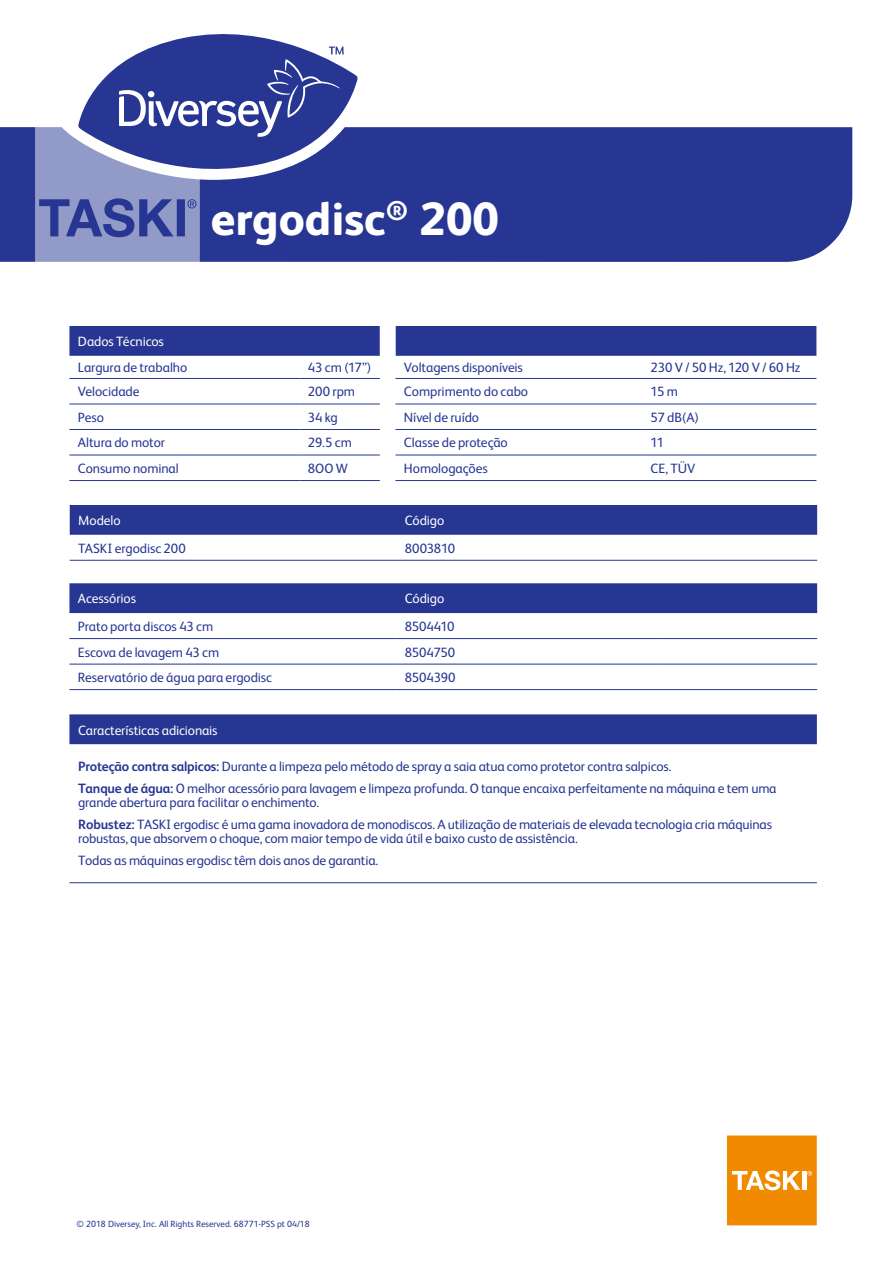
<style>
.page{position:relative;width:893px;height:1263px;background:#fff}
.page>*{position:absolute;margin:0;border:0;box-sizing:border-box;transform-origin:0 0}
.t1{font:800 46.5px "FS Albert Pro";color:#fff}
.Table_Text_Black{font:13.5px/21.5px "FS Albert Pro";letter-spacing:-.015em;color:#263692}
.Table_Heads_Bold_Whi{font:13.5px "FS Albert Pro";letter-spacing:-.005em;color:#fff}
.Table_Text_Black-2{font:13.5px "FS Albert Pro";letter-spacing:-.01em;color:#fff}
.t2{font:9px "FS Albert Pro";color:#263692}
.s1{font-weight:700}
</style>
<div class="page">
<div style="left:69px;top:326px;width:747px;height:30px;background:#263692"></div>
<hr style="left:69px;top:378px;width:230px;height:1px;background:#263692">
<hr style="left:299px;top:378px;width:81px;height:1px;background:#263692">
<hr style="left:395px;top:378px;width:247px;height:1px;background:#263692">
<hr style="left:642px;top:378px;width:174px;height:1px;background:#263692">
<hr style="left:69px;top:404px;width:230px;height:1px;background:#263692">
<hr style="left:299px;top:404px;width:81px;height:1px;background:#263692">
<hr style="left:395px;top:404px;width:247px;height:1px;background:#263692">
<hr style="left:642px;top:404px;width:174px;height:1px;background:#263692">
<hr style="left:69px;top:429px;width:230px;height:1px;background:#263692">
<hr style="left:299px;top:429px;width:81px;height:1px;background:#263692">
<hr style="left:395px;top:429px;width:247px;height:1px;background:#263692">
<hr style="left:642px;top:429px;width:174px;height:1px;background:#263692">
<hr style="left:69px;top:455px;width:230px;height:1px;background:#263692">
<hr style="left:299px;top:455px;width:81px;height:1px;background:#263692">
<hr style="left:395px;top:455px;width:247px;height:1px;background:#263692">
<hr style="left:642px;top:455px;width:174px;height:1px;background:#263692">
<hr style="left:69px;top:480px;width:230px;height:1px;background:#263692">
<hr style="left:299px;top:480px;width:81px;height:1px;background:#263692">
<hr style="left:395px;top:480px;width:247px;height:1px;background:#263692">
<hr style="left:642px;top:480px;width:174px;height:1px;background:#263692">
<div style="left:70px;top:505px;width:747px;height:30px;background:#263692"></div>
<hr style="left:70px;top:560px;width:326px;height:1px;background:#263692">
<hr style="left:396px;top:560px;width:421px;height:1px;background:#263692">
<div style="left:69px;top:714px;width:748px;height:30px;background:#263692"></div>
<hr style="left:69px;top:882px;width:340px;height:1px;background:#263692">
<hr style="left:409px;top:882px;width:408px;height:1px;background:#263692">
<div style="left:69px;top:583px;width:748px;height:30px;background:#263692"></div>
<hr style="left:69px;top:689px;width:327px;height:1px;background:#263692">
<hr style="left:396px;top:689px;width:265px;height:1px;background:#263692">
<hr style="left:661px;top:689px;width:156px;height:1px;background:#263692">
<hr style="left:69px;top:638px;width:327px;height:1px;background:#263692">
<hr style="left:396px;top:638px;width:265px;height:1px;background:#263692">
<hr style="left:661px;top:638px;width:156px;height:1px;background:#263692">
<hr style="left:69px;top:664px;width:327px;height:1px;background:#263692">
<hr style="left:396px;top:664px;width:265px;height:1px;background:#263692">
<hr style="left:661px;top:664px;width:156px;height:1px;background:#263692">
<div style="left:0;top:127px;width:852px;height:135px;background:#263692"></div>
<svg style="left:358px;top:127px;width:14px;height:53px"></svg>
<svg style="left:35px;top:34px;width:323px;height:228px"></svg>
<svg style="left:727px;top:1135px;width:90px;height:90px"></svg>
<p class="t1" style="left:211px;top:183px;width:290px">ergodisc<sup>®</sup> 200</p>
<p class="Table_Heads_Bold_Whi" style="left:78px;top:332px;width:88px">Dados Técnicos</p>
<p class="Table_Text_Black" style="left:78px;top:356px;width:111px">Largura de trabalho</p>
<p class="Table_Text_Black" style="left:308px;top:356px;width:65px">43 cm (17”)</p>
<p class="Table_Text_Black" style="left:404px;top:356px;width:121px">Voltagens disponíveis</p>
<p class="Table_Text_Black" style="left:651px;top:356px;width:151px">230 V / 50 Hz, 120 V / 60 Hz</p>
<p class="Table_Text_Black" style="left:78px;top:380px;width:63px">Velocidade</p>
<p class="Table_Text_Black" style="left:308px;top:380px;width:49px">200 rpm</p>
<p class="Table_Text_Black" style="left:404px;top:380px;width:126px">Comprimento do cabo</p>
<p class="Table_Text_Black" style="left:651px;top:380px;width:29px">15 m</p>
<p class="Table_Text_Black" style="left:78px;top:406px;width:28px">Peso</p>
<p class="Table_Text_Black" style="left:308px;top:406px;width:31px">34 kg</p>
<p class="Table_Text_Black" style="left:404px;top:406px;width:77px">Nível de ruído</p>
<p class="Table_Text_Black" style="left:651px;top:406px;width:50px">57 dB(A)</p>
<p class="Table_Text_Black" style="left:78px;top:431px;width:89px">Altura do motor</p>
<p class="Table_Text_Black" style="left:308px;top:431px;width:45px">29.5 cm</p>
<p class="Table_Text_Black" style="left:404px;top:431px;width:105px">Classe de proteção</p>
<p class="Table_Text_Black" style="left:651px;top:431px;width:15px">11</p>
<p class="Table_Text_Black" style="left:78px;top:457px;width:102px">Consumo nominal</p>
<p class="Table_Text_Black" style="left:308px;top:457px;width:41px">8OO W</p>
<p class="Table_Text_Black" style="left:404px;top:457px;width:85px">Homologações</p>
<p class="Table_Text_Black" style="left:651px;top:457px;width:46px">CE, TÜV</p>
<p class="Table_Heads_Bold_Whi" style="left:78px;top:511px;width:44px">Modelo</p>
<p class="Table_Heads_Bold_Whi" style="left:405px;top:511px;width:41px">Código</p>
<p class="Table_Text_Black" style="left:78px;top:536px;width:109px">TASKI ergodisc 200</p>
<p class="Table_Text_Black" style="left:405px;top:536px;width:52px">8003810</p>
<p class="Table_Heads_Bold_Whi" style="left:78px;top:589px;width:60px">Acessórios</p>
<p class="Table_Heads_Bold_Whi" style="left:405px;top:589px;width:41px">Código</p>
<p class="Table_Text_Black" style="left:78px;top:614px;width:137px">Prato porta discos 43 cm</p>
<p class="Table_Text_Black" style="left:405px;top:614px;width:51px">8504410</p>
<p class="Table_Text_Black" style="left:78px;top:640px;width:143px">Escova de lavagem 43 cm</p>
<p class="Table_Text_Black" style="left:405px;top:640px;width:52px">8504750</p>
<p class="Table_Text_Black" style="left:78px;top:666px;width:196px">Reservatório de água para ergodisc</p>
<p class="Table_Text_Black" style="left:405px;top:666px;width:53px">8504390</p>
<p class="Table_Text_Black-2" style="left:78px;top:720px;width:141px">Características adicionais</p>
<p class="Table_Text_Black" style="left:78px;top:755px;width:700px"><span class="s1">Proteção contra salpicos:</span> Durante a limpeza pelo método de spray a saia atua como protetor contra salpicos.<br><span class="s1">Tanque de água:</span> O melhor acessório para lavagem e limpeza profunda. O tanque encaixa perfeitamente na máquina e tem uma</p>
<p class="Table_Text_Black" style="left:78px;top:791px;width:695px">grande abertura para facilitar o enchimento.<br><span class="s1">Robustez:</span> TASKI ergodisc é uma gama inovadora de monodiscos. A utilização de materiais de elevada tecnologia cria máquinas</p>
<p class="Table_Text_Black" style="left:78px;top:827px;width:501px">robustas, que absorvem o choque, com maior tempo de vida útil e baixo custo de assistência.<br>Todas as máquinas ergodisc têm dois anos de garantia.</p>
<p class="t2" style="left:77px;top:1217px;width:235px">© 2018 Diversey, Inc. All Rights Reserved. 68771-PSS pt 04/18</p>
</div>
